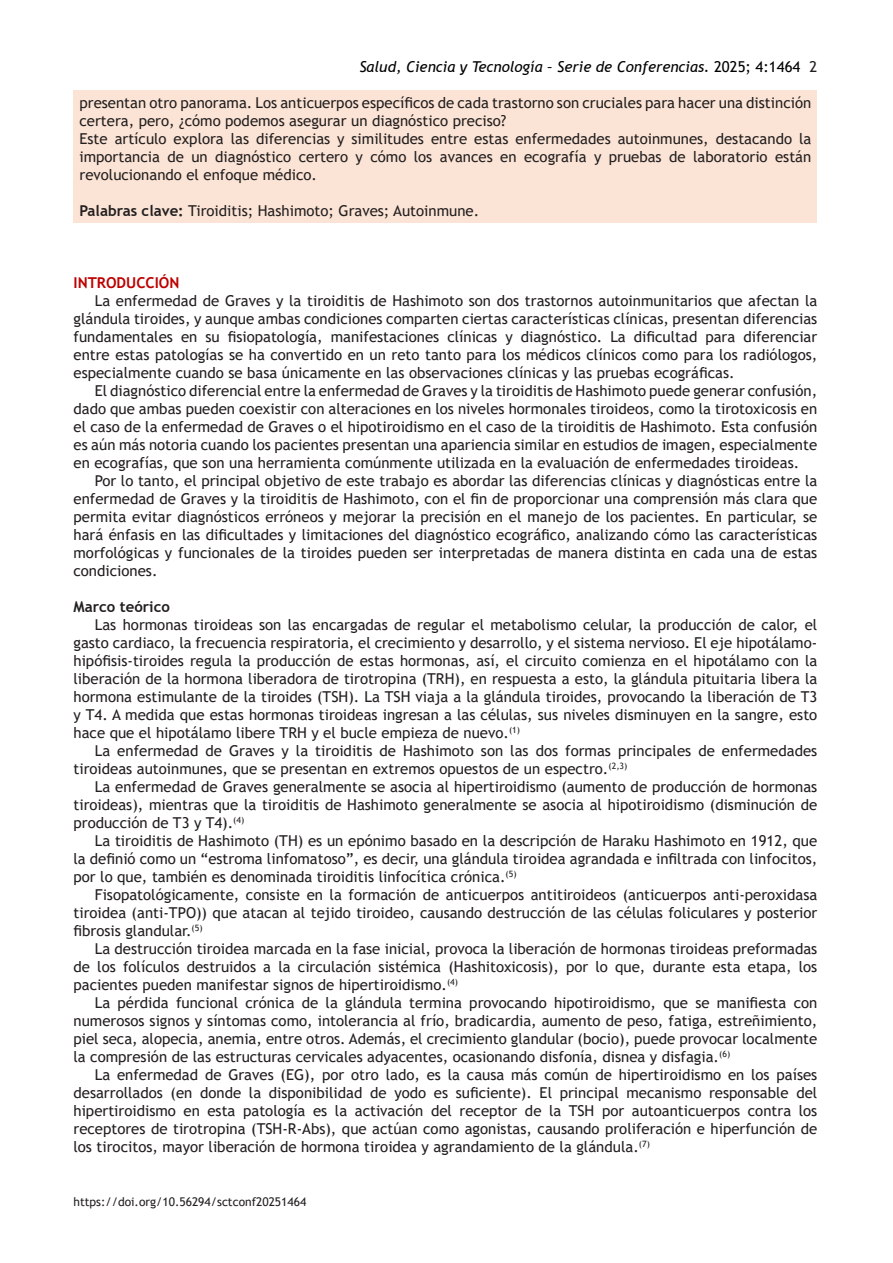
<style>
.page{position:relative;width:893px;height:1263px;background:#fff}
.page>*{position:absolute;margin:0;border:0;box-sizing:border-box;transform-origin:0 0}
.t1{font:15px/18px "Trebuchet MS";color:#231f20;text-align:justify}
.t2{font:italic 15px "Trebuchet MS";color:#000}
.t3{font:700 15px "Trebuchet MS";color:#be0000}
.t4{font:700 15px "Trebuchet MS";color:#231f20}
.t5{font:12px "Trebuchet MS";color:#231f20}
.s1{font-style:normal}
.s2{font-style:normal;color:#231f20}
.s3{font-weight:700}
</style>
<div class="page">
<div style="left:74px;top:90px;width:743px;height:132px;background:#fbe4d5"></div>
<p class="t2" style="left:359px;top:58px;width:459px">Salud, Ciencia y Tecnología – Serie de Conferencias. <span class="s1">2025; 4:1464</span> <span class="s2">2</span></p>
<p class="t1" style="left:80px;top:94px;width:733px">presentan otro panorama. Los anticuerpos específicos de cada trastorno son cruciales para hacer una distinción certera, pero, ¿cómo podemos asegurar un diagnóstico preciso?</p>
<p class="t1" style="left:80px;top:130px;width:733px">Este artículo explora las diferencias y similitudes entre estas enfermedades autoinmunes, destacando la importancia de un diagnóstico certero y cómo los avances en ecografía y pruebas de laboratorio están revolucionando el enfoque médico.</p>
<p class="t1" style="left:80px;top:202px;width:401px"><span class="s3">Palabras clave:</span> Tiroiditis; Hashimoto; Graves; Autoinmune.</p>
<p class="t3" style="left:74px;top:273px;width:107px">INTRODUCCIÓN</p>
<p class="t1" style="left:74px;top:292px;width:745px;text-indent:21px">La enfermedad de Graves y la tiroiditis de Hashimoto son dos trastornos autoinmunitarios que afectan la glándula tiroides, y aunque ambas condiciones comparten ciertas características clínicas, presentan diferencias fundamentales en su fisiopatología, manifestaciones clínicas y diagnóstico. La dificultad para diferenciar entre estas patologías se ha convertido en un reto tanto para los médicos clínicos como para los radiólogos, especialmente cuando se basa únicamente en las observaciones clínicas y las pruebas ecográficas.</p>
<p class="t1" style="left:74px;top:382px;width:745px;text-indent:21px">El diagnóstico diferencial entre la enfermedad de Graves y la tiroiditis de Hashimoto puede generar confusión, dado que ambas pueden coexistir con alteraciones en los niveles hormonales tiroideos, como la tirotoxicosis en el caso de la enfermedad de Graves o el hipotiroidismo en el caso de la tiroiditis de Hashimoto. Esta confusión es aún más notoria cuando los pacientes presentan una apariencia similar en estudios de imagen, especialmente en ecografías, que son una herramienta comúnmente utilizada en la evaluación de enfermedades tiroideas.</p>
<p class="t1" style="left:74px;top:472px;width:745px;text-indent:21px">Por lo tanto, el principal objetivo de este trabajo es abordar las diferencias clínicas y diagnósticas entre la enfermedad de Graves y la tiroiditis de Hashimoto, con el fin de proporcionar una comprensión más clara que permita evitar diagnósticos erróneos y mejorar la precisión en el manejo de los pacientes. En particular, se hará énfasis en las dificultades y limitaciones del diagnóstico ecográfico, analizando cómo las características morfológicas y funcionales de la tiroides pueden ser interpretadas de manera distinta en cada una de estas condiciones.</p>
<p class="t4" style="left:74px;top:597px;width:98px">Marco teórico</p>
<p class="t1" style="left:74px;top:616px;width:745px;text-indent:21px">Las hormonas tiroideas son las encargadas de regular el metabolismo celular, la producción de calor, el gasto cardiaco, la frecuencia respiratoria, el crecimiento y desarrollo, y el sistema nervioso. El eje hipotálamo&shy;hipófisis-tiroides regula la producción de estas hormonas, así, el circuito comienza en el hipotálamo con la liberación de la hormona liberadora de tirotropina (TRH), en respuesta a esto, la glándula pituitaria libera la hormona estimulante de la tiroides (TSH). La TSH viaja a la glándula tiroides, provocando la liberación de T3 y T4. A medida que estas hormonas tiroideas ingresan a las células, sus niveles disminuyen en la sangre, esto hace que el hipotálamo libere TRH y el bucle empieza de nuevo.<sup>(1)</sup></p>
<p class="t1" style="left:74px;top:742px;width:745px;text-indent:21px">La enfermedad de Graves y la tiroiditis de Hashimoto son las dos formas principales de enfermedades tiroideas autoinmunes, que se presentan en extremos opuestos de un espectro.<sup>(2,3)</sup></p>
<p class="t1" style="left:74px;top:778px;width:745px;text-indent:21px">La enfermedad de Graves generalmente se asocia al hipertiroidismo (aumento de producción de hormonas tiroideas), mientras que la tiroiditis de Hashimoto generalmente se asocia al hipotiroidismo (disminución de producción de T3 y T4).<sup>(4)</sup></p>
<p class="t1" style="left:74px;top:832px;width:745px;text-indent:21px">La tiroiditis de Hashimoto (TH) es un epónimo basado en la descripción de Haraku Hashimoto en 1912, que la definió como un “estroma linfomatoso”, es decir, una glándula tiroidea agrandada e infiltrada con linfocitos, por lo que, también es denominada tiroiditis linfocítica crónica.<sup>(5)</sup></p>
<p class="t1" style="left:74px;top:886px;width:745px;text-indent:21px">Fisopatológicamente, consiste en la formación de anticuerpos antitiroideos (anticuerpos anti-peroxidasa tiroidea (anti-TPO)) que atacan al tejido tiroideo, causando destrucción de las células foliculares y posterior fibrosis glandular.<sup>(5)</sup></p>
<p class="t1" style="left:74px;top:940px;width:745px;text-indent:21px">La destrucción tiroidea marcada en la fase inicial, provoca la liberación de hormonas tiroideas preformadas de los folículos destruidos a la circulación sistémica (Hashitoxicosis), por lo que, durante esta etapa, los pacientes pueden manifestar signos de hipertiroidismo.<sup>(4)</sup></p>
<p class="t1" style="left:74px;top:994px;width:745px;text-indent:21px">La pérdida funcional crónica de la glándula termina provocando hipotiroidismo, que se manifiesta con numerosos signos y síntomas como, intolerancia al frío, bradicardia, aumento de peso, fatiga, estreñimiento, piel seca, alopecia, anemia, entre otros. Además, el crecimiento glandular (bocio), puede provocar localmente la compresión de las estructuras cervicales adyacentes, ocasionando disfonía, disnea y disfagia.<sup>(6)</sup></p>
<p class="t1" style="left:74px;top:1066px;width:745px;text-indent:21px">La enfermedad de Graves (EG), por otro lado, es la causa más común de hipertiroidismo en los países desarrollados (en donde la disponibilidad de yodo es suficiente). El principal mecanismo responsable del hipertiroidismo en esta patología es la activación del receptor de la TSH por autoanticuerpos contra los receptores de tirotropina (TSH-R-Abs), que actúan como agonistas, causando proliferación e hiperfunción de los tirocitos, mayor liberación de hormona tiroidea y agrandamiento de la glándula.<sup>(7)</sup></p>
<p class="t5" style="left:74px;top:1194px;width:234px">https://doi.org/10.56294/sctconf20251464</p>
</div>
